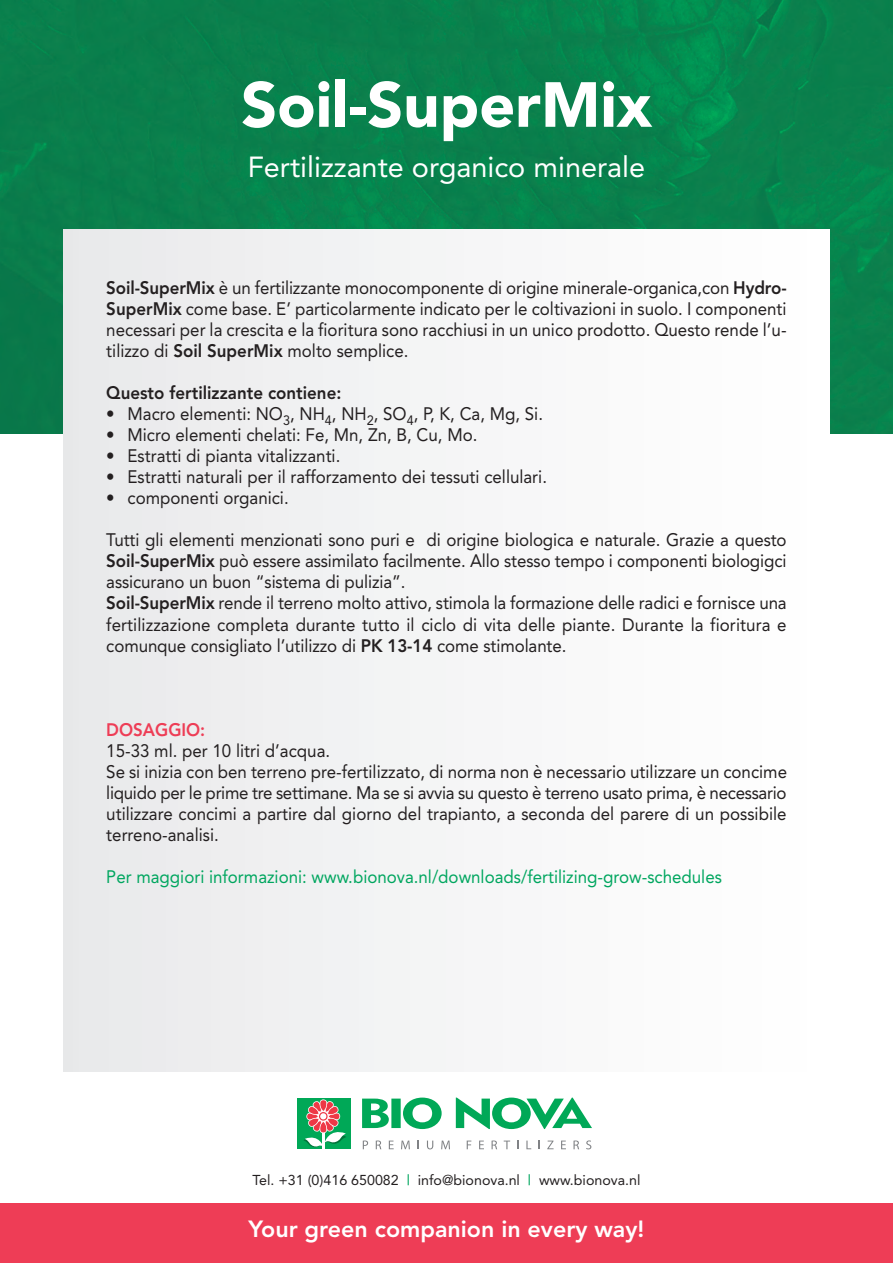
<style>
.page{position:relative;width:893px;height:1263px;background:#fff}
.page>*{position:absolute;margin:0;border:0;box-sizing:border-box;transform-origin:0 0}
.t1{font:900 63px "Avenir";color:#fff}
.t2{font:28.8px "Avenir";color:#fff}
.t3{font:800 23.25px "Avenir";color:#fff}
.t4{font:18px/21px "Avenir";color:#231f20;scale:.94 1}
.t5{font:18px "Avenir";color:#00a65f;scale:.94 1}
.t6{font:800 18px "Avenir";color:#231f20;scale:.94 1}
.t7{font:800 18px "Avenir";color:#ee3d56;scale:.94 1}
.t8{font:14.25px "Avenir";color:#231f20}
.s1{font-weight:800}
.s2{font-weight:500;color:#00a65f}
</style>
<div class="page">
<img style="left:0;top:0;width:893px;height:434px">
<img style="left:64px;top:230px;width:765px;height:841px">
<div style="left:0;top:1203px;width:893px;height:60px;background:#ee3d56"></div>
<div style="left:298px;top:1099px;width:53px;height:50px;background:#00a857"></div>
<svg style="left:362px;top:1097px;width:230px;height:32px"></svg>
<svg style="left:363px;top:1140px;width:5px;height:9px"></svg>
<svg style="left:376px;top:1140px;width:5px;height:9px"></svg>
<svg style="left:389px;top:1140px;width:5px;height:9px"></svg>
<svg style="left:401px;top:1140px;width:9px;height:9px"></svg>
<svg style="left:427px;top:1140px;width:6px;height:9px"></svg>
<svg style="left:441px;top:1140px;width:9px;height:9px"></svg>
<svg style="left:467px;top:1140px;width:4px;height:9px"></svg>
<svg style="left:479px;top:1140px;width:5px;height:9px"></svg>
<svg style="left:492px;top:1140px;width:5px;height:9px"></svg>
<svg style="left:504px;top:1140px;width:6px;height:9px"></svg>
<svg style="left:526px;top:1140px;width:5px;height:9px"></svg>
<svg style="left:547px;top:1140px;width:7px;height:9px"></svg>
<svg style="left:561px;top:1140px;width:5px;height:9px"></svg>
<svg style="left:573px;top:1140px;width:6px;height:9px"></svg>
<svg style="left:586px;top:1140px;width:5px;height:9px"></svg>
<hr style="left:323px;top:1124px;width:2px;height:25px;background:#fff">
<svg style="left:304px;top:1099px;width:42px;height:48px"></svg>
<h1 class="t1" style="left:241px;top:51px;width:412px">Soil-SuperMix</h1>
<h2 class="t2" style="left:248px;top:144px;width:399px">Fertilizzante organico minerale</h2>
<p class="t4" style="left:106px;top:277px;width:725px;text-align:justify"><span class="s1">Soil-SuperMix</span> è un fertilizzante monocomponente di origine minerale-organica,con <span class="s1">Hydro-SuperMix</span> come base. E’ particolarmente indicato per le coltivazioni in suolo. I componenti necessari per la crescita e la fioritura sono racchiusi in un unico prodotto. Questo rende l’u&shy;tilizzo di <span class="s1">Soil SuperMix</span> molto semplice.</p>
<p class="t6" style="left:106px;top:379px;width:252px">Questo fertilizzante contiene:</p>
<p class="t4" style="left:106px;top:403px;width:466px">• Macro elementi: NO<sub>3</sub>, NH<sub>4</sub>, NH<sub>2</sub>, SO<sub>4</sub>, P, K, Ca, Mg, Si.</p>
<p class="t4" style="left:106px;top:424px;width:396px">• Micro elementi chelati: Fe, Mn, Zn, B, Cu, Mo.</p>
<p class="t4" style="left:106px;top:445px;width:251px">• Estratti di pianta vitalizzanti.</p>
<p class="t4" style="left:106px;top:466px;width:470px">• Estratti naturali per il rafforzamento dei tessuti cellulari.</p>
<p class="t4" style="left:106px;top:487px;width:196px">• componenti organici.</p>
<p class="t4" style="left:106px;top:529px;width:725px">Tutti gli elementi menzionati sono puri e di origine biologica e naturale. Grazie a questo <span class="s1">Soil-SuperMix</span> può essere assimilato facilmente. Allo stesso tempo i componenti biologigci assicurano un buon “sistema di pulizia”.<br><span class="s1">Soil-SuperMix</span> rende il terreno molto attivo, stimola la formazione delle radici e fornisce una fertilizzazione completa durante tutto il ciclo di vita delle piante. Durante la fioritura e comunque consigliato l’utilizzo di <span class="s1">PK 13-14</span> come stimolante.</p>
<p class="t7" style="left:106px;top:715px;width:107px">DOSAGGIO:</p>
<p class="t4" style="left:106px;top:739px;width:726px">15-33 ml. per 10 litri d’acqua.<br>Se si inizia con ben terreno pre-fertilizzato, di norma non è necessario utilizzare un concime liquido per le prime tre settimane. Ma se si avvia su questo è terreno usato prima, è necessario utilizzare concimi a partire dal giorno del trapianto, a seconda del parere di un possibile terreno-analisi.</p>
<p class="t5" style="left:106px;top:862px;width:656px">Per maggiori informazioni: www.bionova.nl/downloads/fertilizing-grow-schedules</p>
<p class="t8" style="left:252px;top:1168px;width:389px">Tel. +31 (0)416 650082 <span class="s2">|</span> info@bionova.nl <span class="s2">|</span> www.bionova.nl</p>
<p class="t3" style="left:249px;top:1211px;width:397px">Your green companion in every way!</p>
</div>
